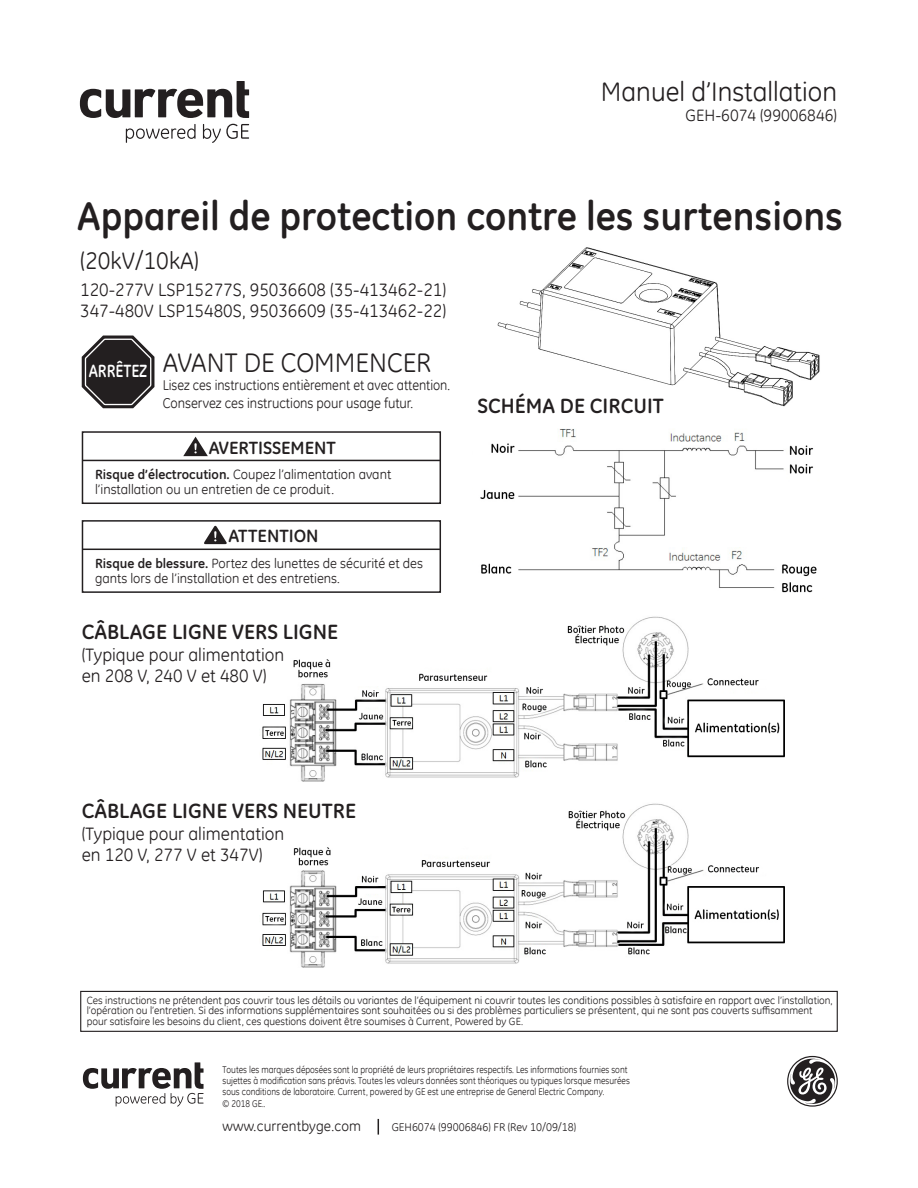
<style>
.page{position:relative;width:918px;height:1188px;background:#fff}
.page>*{position:absolute;margin:0;border:0;box-sizing:border-box;transform-origin:0 0}
.t1{font:700 40.5px "GE Inspira";color:#231f20;scale:.96 1}
.t2{font:27px "GE Inspira";color:#231f20}
.t3{font:24px "GE Inspira";color:#231f20}
.t4{font:700 21px "GE Inspira";color:#231f20}
.t5{font:18px/21.6px "GE Inspira";color:#231f20}
.t6{font:700 18px "GE Inspira";color:#231f20}
.t7{font:700 18px "GE Inspira";letter-spacing:-.01em;color:#fff;scale:.85 1}
.t8{font:16.5px "GE Inspira";color:#231f20}
.t9{font:14.25px/18px "GE Inspira";color:#231f20;scale:.93 1}
.t10{font:14.25px "GE Inspira";color:#231f20}
.t11{font:13.5px/15px "GE Inspira";color:#231f20}
.t12{font:11.25px "GE Inspira";color:#231f20}
.t13{font:10.5px/10.5px "GE Inspira";color:#231f20}
.t14{font:9.75px/11.2px "GE Inspira";color:#231f20;scale:.9 1}
.s1{font-weight:700}
</style>
<div class="page">
<img style="left:262px;top:616px;width:522px;height:165px">
<img style="left:262px;top:803px;width:522px;height:165px">
<img style="left:497px;top:247px;width:323px;height:160px">
<img style="left:480px;top:428px;width:337px;height:165px">
<svg style="left:80px;top:81px;width:169px;height:37px"></svg>
<svg style="left:126px;top:124px;width:70px;height:19px"></svg>
<svg style="left:203px;top:124px;width:46px;height:19px"></svg>
<div style="left:82px;top:431px;width:359px;height:73px;border:2px solid #231f20"></div>
<svg style="left:82px;top:432px;width:358px;height:30px"></svg>
<svg style="left:787px;top:1056px;width:51px;height:51px"></svg>
<svg style="left:83px;top:1062px;width:121px;height:45px"></svg>
<svg style="left:378px;top:1119px;width:1px;height:16px"></svg>
<div style="left:80px;top:991px;width:758px;height:41px;border:1px solid #231f20"></div>
<svg style="left:81px;top:335px;width:74px;height:74px"></svg>
<div style="left:82px;top:520px;width:359px;height:73px;border:2px solid #231f20"></div>
<svg style="left:82px;top:521px;width:358px;height:30px"></svg>
<p class="t2" style="left:601px;top:74px;width:238px">Manuel d’Installation</p>
<p class="t8" style="left:686px;top:105px;width:153px">GEH-6074 (99006846)</p>
<p class="t1" style="left:77px;top:190px;width:799px">Appareil de protection contre les surtensions</p>
<p class="t3" style="left:80px;top:246px;width:120px">(20kV/10kA)</p>
<p class="t5" style="left:80px;top:279px;width:368px">120-277V LSP15277S, 95036608 (35-413462-21)</p>
<p class="t5" style="left:80px;top:300px;width:368px">347-480V LSP15480S, 95036609 (35-413462-22)</p>
<p class="t7" style="left:89px;top:359px;width:70px">ARRÊTEZ</p>
<p class="t2" style="left:163px;top:346px;width:270px">AVANT DE COMMENCER</p>
<p class="t9" style="left:163px;top:376px;width:310px">Lisez ces instructions entièrement et avec attention.<br>Conservez ces instructions pour usage futur.</p>
<p class="t6" style="left:209px;top:436px;width:129px">AVERTISSEMENT</p>
<p class="t11" style="left:95px;top:467px;width:298px"><span class="s1">Risque d’électrocution.</span> Coupez l’alimentation avant l’installation ou un entretien de ce produit.</p>
<p class="t6" style="left:229px;top:524px;width:92px">ATTENTION</p>
<p class="t11" style="left:95px;top:556px;width:329px"><span class="s1">Risque de blessure.</span> Portez des lunettes de sécurité et des gants lors de l’installation et des entretiens.</p>
<p class="t4" style="left:82px;top:619px;width:258px">CÂBLAGE LIGNE VERS LIGNE</p>
<p class="t5" style="left:82px;top:643px;width:204px">(Typique pour alimentation en 208 V, 240 V et 480 V)</p>
<p class="t4" style="left:478px;top:392px;width:188px">SCHÉMA DE CIRCUIT</p>
<p class="t4" style="left:82px;top:798px;width:276px">CÂBLAGE LIGNE VERS NEUTRE</p>
<p class="t5" style="left:82px;top:822px;width:204px">(Typique pour alimentation en 120 V, 277 V et 347V)</p>
<p class="t13" style="left:87px;top:995px;width:747px">Ces instructions ne prétendent pas couvrir tous les détails ou variantes de l’équipement ni couvrir toutes les conditions possibles à satisfaire en rapport avec l’installation, l’opération ou l’entretien. Si des informations supplémentaires sont souhaitées ou si des problèmes particuliers se présentent, qui ne sont pas couverts suffisamment pour satisfaire les besoins du client, ces questions doivent être soumises à Current, Powered by GE.</p>
<p class="t14" style="left:223px;top:1064px;width:454px">Toutes les marques déposées sont la propriété de leurs propriétaires respectifs. Les informations fournies sont sujettes à modification sans préavis. Toutes les valeurs données sont théoriques ou typiques lorsque mesurées sous conditions de laboratoire. Current, powered by GE est une entreprise de General Electric Company.</p>
<p class="t14" style="left:223px;top:1097px;width:49px">© 2018 GE..</p>
<p class="t10" style="left:223px;top:1117px;width:140px">www.currentbyge.com</p>
<p class="t12" style="left:392px;top:1120px;width:186px">GEH6074 (99006846) FR (Rev 10/09/18)</p>
</div>
